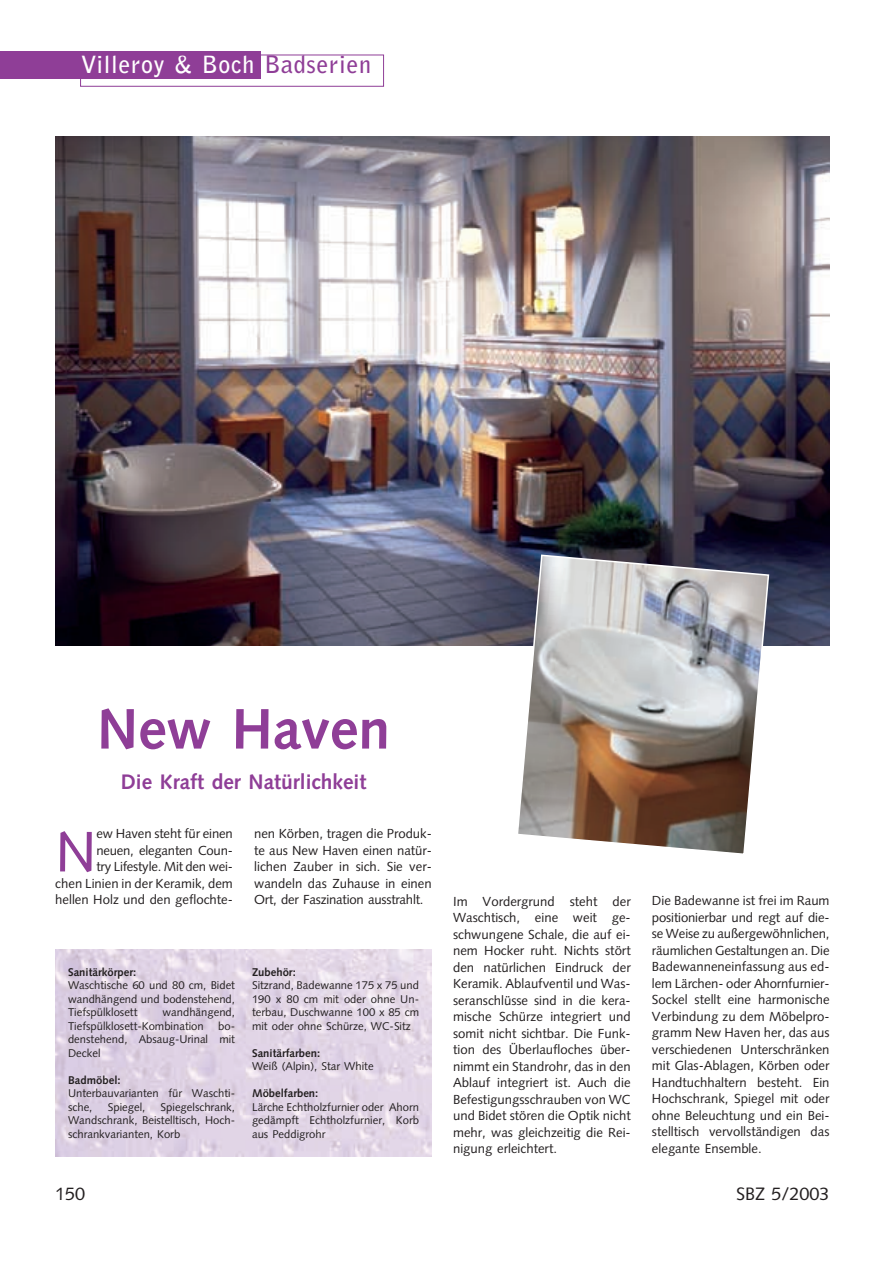
<style>
.page{position:relative;width:893px;height:1263px;background:#fff}
.page>*{position:absolute;margin:0;border:0;box-sizing:border-box;transform-origin:0 0}
.t1{font:57.15px "Syntax";color:#8f3e97}
.t2{font:700 57px "Syntax";color:#8f3e97}
.t3{font:700 24px "Bell Gothic";letter-spacing:.03em;color:#fff}
.t4{font:700 21px "Syntax";color:#8f3e97}
.t5{font:18px "Syntax";color:#231f20}
.t6{font:13.2px/16.5px "Syntax";color:#231f20;text-align:justify}
.t7{font:11.25px/13.5px "Syntax";color:#231f20;text-align:justify}
.t8{font:700 11.25px "Syntax";color:#231f20}
.s1{color:#8f3e97}
</style>
<div class="page">
<div style="left:0;top:51px;width:260px;height:28px;background:#8f3e97"></div>
<div style="left:80px;top:55px;width:304px;height:32px;border:1px solid #8f3e97"></div>
<img style="left:55px;top:949px;width:377px;height:207px">
<img style="left:55px;top:136px;width:774px;height:509px">
<img style="left:515px;top:554px;width:255px;height:300px">
<h3 class="t3" style="left:81px;top:55px;width:292px">Villeroy &amp; Boch <span class="s1">Badserien</span></h3>
<h2 class="t2" style="left:97px;top:706px;width:294px">New Haven</h2>
<h3 class="t4" style="left:121px;top:773px;width:247px">Die Kraft der Natürlichkeit</h3>
<p class="t6" style="left:55px;top:827px;width:179px;text-align:right">ew Haven steht für einen<br>neuen, eleganten Coun-<br>try Lifestyle. Mit den wei-<br>chen Linien in der Keramik, dem hellen Holz und den geflochte-</p>
<p class="t6" style="left:254px;top:827px;width:179px">nen Körben, tragen die Produk&shy;te aus New Haven einen natür&shy;lichen Zauber in sich. Sie ver&shy;wandeln das Zuhause in einen Ort, der Faszination ausstrahlt.</p>
<h1 class="t1" style="left:55px;top:829px;width:43px">N</h1>
<p class="t8" style="left:68px;top:968px;width:70px">Sanitärkörper:</p>
<p class="t7" style="left:68px;top:980px;width:168px">Waschtische 60 und 80 cm, Bidet wandhängend und bodenstehend, Tiefspülklosett</p>
<p class="t7" style="left:68px;top:1007px;width:168px;text-indent:94px">wandhängend,<br>Tiefspülklosett-Kombination</p>
<p class="t7" style="left:68px;top:1020px;width:168px;text-indent:150px">bo&shy;denstehend, Absaug-Urinal mit Deckel</p>
<p class="t8" style="left:68px;top:1076px;width:54px">Badmöbel:</p>
<p class="t7" style="left:68px;top:1088px;width:168px">Unterbauvarianten für Waschti&shy;sche,</p>
<p class="t7" style="left:68px;top:1101px;width:168px;text-indent:93px">Spiegelschrank, Wandschrank, Beistelltisch, Hoch&shy;schrankvarianten, Korb</p>
<p class="t7" style="left:108px;top:1101px;width:39px">Spiegel,</p>
<p class="t8" style="left:252px;top:968px;width:45px">Zubehör:</p>
<p class="t7" style="left:252px;top:980px;width:168px">Sitzrand, Badewanne 175 x 75 und 190 x 80 cm mit oder ohne Un&shy;terbau, Duschwanne 100 x 85 cm mit oder ohne Schürze, WC-Sitz</p>
<p class="t8" style="left:252px;top:1049px;width:70px">Sanitärfarben:</p>
<p class="t7" style="left:252px;top:1061px;width:123px">Weiß (Alpin), Star White</p>
<p class="t8" style="left:252px;top:1089px;width:68px">Möbelfarben:</p>
<p class="t7" style="left:252px;top:1101px;width:168px">Lärche Echtholzfurnier oder Ahorn gedämpft Echtholzfurnier, Korb aus Peddigrohr</p>
<p class="t6" style="left:453px;top:894px;width:179px">Im Vordergrund steht der Waschtisch, eine weit ge&shy;schwungene Schale, die auf ei&shy;nem Hocker ruht. Nichts stört den natürlichen Eindruck der Keramik. Ablaufventil und Was&shy;seranschlüsse sind in die kera&shy;mische Schürze integriert und somit nicht sichtbar. Die Funk&shy;tion des Überlaufloches über&shy;nimmt ein Standrohr, das in den Ablauf integriert ist. Auch die Befestigungsschrauben von WC und Bidet stören die Optik nicht mehr, was gleichzeitig die Rei&shy;nigung erleichtert.</p>
<p class="t6" style="left:652px;top:894px;width:179px">Die Badewanne ist frei im Raum positionierbar und regt auf die&shy;se Weise zu außergewöhnlichen, räumlichen Gestaltungen an. Die Badewanneneinfassung aus ed&shy;lem Lärchen- oder Ahornfurnier-Sockel stellt eine harmonische Verbindung zu dem Möbelpro&shy;gramm New Haven her, das aus verschiedenen Unterschränken mit Glas-Ablagen, Körben oder Handtuchhaltern besteht. Ein Hochschrank, Spiegel mit oder ohne Beleuchtung und ein Bei&shy;stelltisch vervollständigen das elegante Ensemble.</p>
<h3 class="t5" style="left:55px;top:1186px;width:32px">150</h3>
<h3 class="t5" style="left:736px;top:1186px;width:95px">SBZ 5/2003</h3>
</div>
